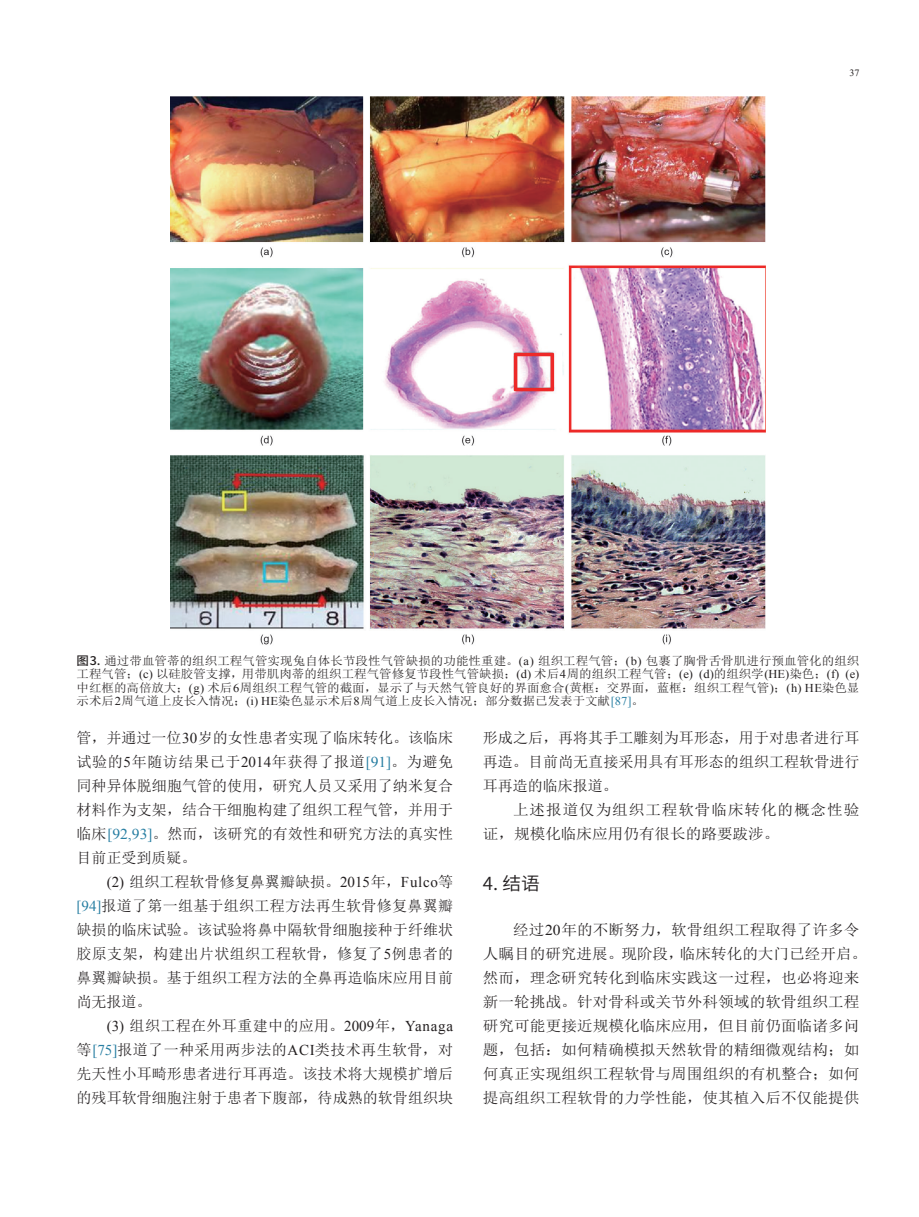
<style>
.page{position:relative;width:919px;height:1217px;background:#fff}
.page>*{position:absolute;margin:0;border:0;box-sizing:border-box;transform-origin:0 0}
.t1{font:18px "Source Han Sans CN";color:#231f20;scale:1.04 1}
.t2{font:15px/24px "Sim Sun";letter-spacing:.005em;color:#231f20;text-align:justify}
.t3{font:15px/24px "Sim Sun";letter-spacing:.005em;color:#231f20;scale:1.04 1}
.t4{font:15px/24px "Sim Sun";letter-spacing:.06em;color:#231f20;scale:1.04 1}
.t5{font:12px/13.5px "Sim Sun";color:#231f20;text-align:justify;scale:1.04 1}
.t6{font:9.6px "Times New Roman";color:#231f20;scale:1.04 1}
.s1{font-family:"Source Han Sans CN";font-weight:500}
.s2{font-family:"Times New Roman"}
.s3{font-family:"Times New Roman";color:#277ea2}
</style>
<div class="page">
<img style="left:170px;top:97px;width:595px;height:548px">
<p class="t6" style="left:849px;top:67px;width:11px">37</p>
<p class="t5" style="left:77px;top:653px;width:754px"><span class="s1">图3.</span> 通过带血管蒂的组织工程气管实现兔自体长节段性气管缺损的功能性重建。<span class="s2">(a)</span> 组织工程气管；<span class="s2">(b)</span> 包裹了胸骨舌骨肌进行预血管化的组织工程气管；<span class="s2">(c)</span> 以硅胶管支撑，用带肌肉蒂的组织工程气管修复节段性气管缺损；<span class="s2">(d)</span> 术后<span class="s2">4</span>周的组织工程气管；<span class="s2">(e) (d)</span>的组织学<span class="s2">(HE)</span>染色；<span class="s2">(f) (e)</span>中红框的高倍放大；<span class="s2">(g)</span> 术后<span class="s2">6</span>周组织工程气管的截面，显示了与天然气管良好的界面愈合<span class="s2">(</span>黄框：交界面，蓝框：组织工程气管<span class="s2">)</span>；<span class="s2">(h) HE</span>染色显示术后<span class="s2">2</span>周气道上皮长入情况；<span class="s2">(i) HE</span>染色显示术后<span class="s2">8</span>周气道上皮长入情况；部分数据已发表于文献<span class="s3">[87]</span>。</p>
<p class="t2" style="left:77px;top:725px;width:378px">管，并通过一位<span class="s2">30</span>岁的女性患者实现了临床转化。该临床试验的<span class="s2">5</span>年随访结果已于<span class="s2">2014</span>年获得了报道<span class="s3">[91]</span>。为避免同种异体脱细胞气管的使用，研究人员又采用了纳米复合材料作为支架，结合干细胞构建了组织工程气管，并用于临床<span class="s3">[92,93]</span>。然而，该研究的有效性和研究方法的真实性目前正受到质疑。</p>
<p class="t2" style="left:77px;top:869px;width:378px;text-indent:30px"><span class="s2">(2)</span> 组织工程软骨修复鼻翼瓣缺损。<span class="s2">2015</span>年，<span class="s2">Fulco</span>等<span class="s3">[94]</span>报道了第一组基于组织工程方法再生软骨修复鼻翼瓣缺损的临床试验。该试验将鼻中隔软骨细胞接种于纤维状胶原支架，构建出片状组织工程软骨，修复了<span class="s2">5</span>例患者的鼻翼瓣缺损。基于组织工程方法的全鼻再造临床应用目前尚无报道。</p>
<p class="t2" style="left:77px;top:1013px;width:378px;text-indent:30px"><span class="s2">(3)</span> 组织工程在外耳重建中的应用。<span class="s2">2009</span>年，<span class="s2">Yanaga</span>等<span class="s3">[75]</span>报道了一种采用两步法的<span class="s2">ACI</span>类技术再生软骨，对先天性小耳畸形患者进行耳再造。该技术将大规模扩增后的残耳软骨细胞注射于患者下腹部，待成熟的软骨组织块</p>
<p class="t2" style="left:483px;top:725px;width:378px">形成之后，再将其手工雕刻为耳形态，用于对患者进行耳再造。目前尚无直接采用具有耳形态的组织工程软骨进行耳再造的临床报道。</p>
<p class="t4" style="left:483px;top:797px;width:363px;text-indent:30px">上述报道仅为组织工程软骨临床转化的概念性验证，规模化临床应用仍有很长的路要跋涉。</p>
<p class="t1" style="left:483px;top:873px;width:56px">4. 结语</p>
<p class="t3" style="left:483px;top:917px;width:371px;text-indent:30px">经过<span class="s2">20</span>年的不断努力，软骨组织工程取得了许多令人瞩目的研究进展。现阶段，临床转化的大门已经开启。然而，理念研究转化到临床实践这一过程，也必将迎来新一轮挑战。针对骨科或关节外科领域的软骨组织工程研究可能更接近规模化临床应用，但目前仍面临诸多问题，包括：如何精确模拟天然软骨的精细微观结构；如何真正实现组织工程软骨与周围组织的有机整合；如何提高组织工程软骨的力学性能，使其植入后不仅能提供</p>
</div>
